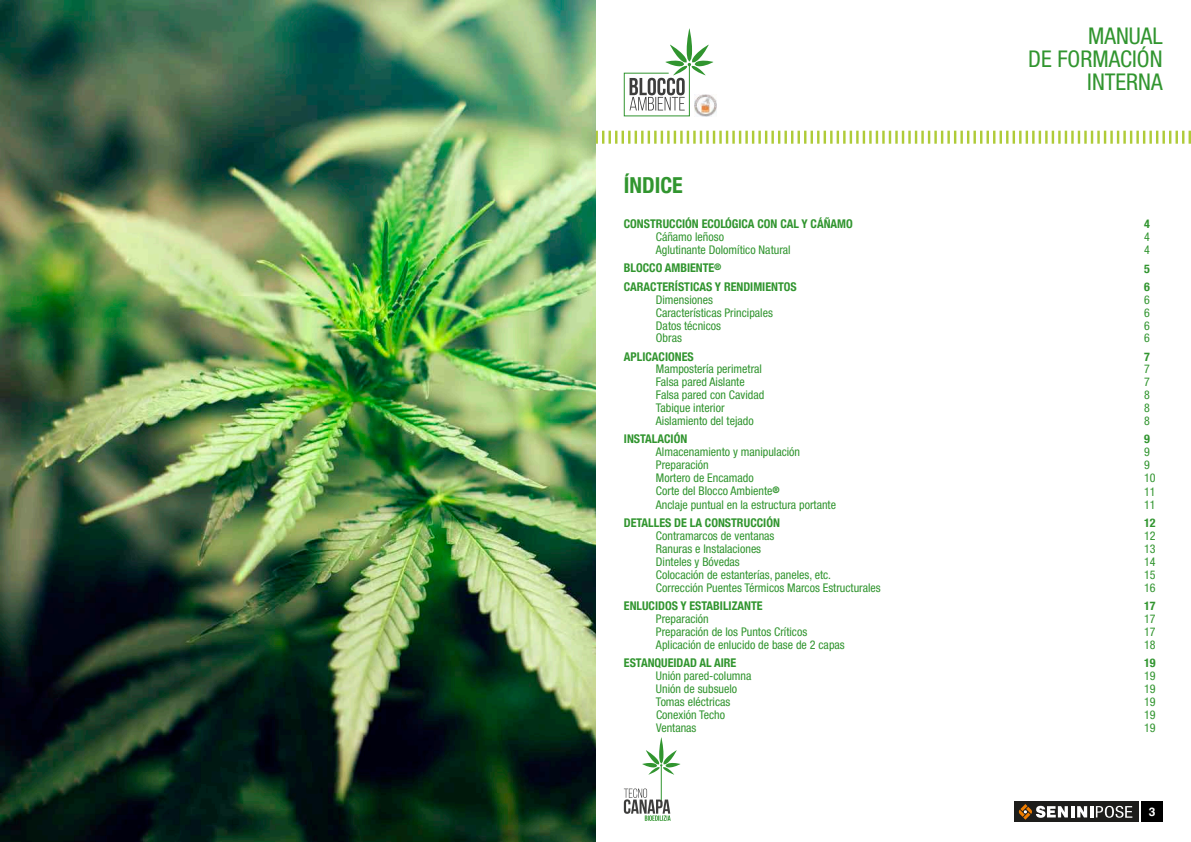
<style>
.page{position:relative;width:1191px;height:842px;background:#fff}
.page>*{position:absolute;margin:0;border:0;box-sizing:border-box;transform-origin:0 0}
.t1{font:condensed 23.1px/23.1px "Helvetica Neue LT Std";color:#31952f;text-align:right}
.t2{font:700 condensed 22px "Helvetica Neue";color:#31952f}
.t3{font:condensed 12px "Helvetica Neue LT Std";color:#31952f}
.t4{font:700 condensed 12px "Helvetica Neue";color:#31952f}
.t5{font:700 12px "Helvetica";color:#fff}
</style>
<div class="page">
<hr style="left:661px;top:765px;width:1px;height:37px;background:#31952f">
<svg style="left:642px;top:737px;width:38px;height:38px"></svg>
<svg style="left:624px;top:788px;width:46px;height:33px"></svg>
<img style="left:713px;top:97px;width:3px;height:17px">
<svg style="left:623px;top:28px;width:90px;height:89px"></svg>
<svg style="left:595px;top:131px;width:596px;height:13px"></svg>
<div style="left:1141px;top:801px;width:21px;height:21px;background:#000"></div>
<div style="left:1013px;top:801px;width:125px;height:21px;background:#1d1d1b"></div>
<svg style="left:1018px;top:804px;width:114px;height:16px"></svg>
<img style="left:0;top:0;width:595px;height:842px">
<h1 class="t1" style="left:1028px;top:24px;width:136px">MANUAL<br>DE FORMACIÓN<br>INTERNA</h1>
<h2 class="t2" style="left:624px;top:167px;width:61px">ÍNDICE</h2>
<p class="t4" style="left:624px;top:214px;width:230px">CONSTRUCCIÓN ECOLÓGICA CON CAL Y CÁÑAMO</p>
<p class="t4" style="left:1144px;top:214px;width:7px">4</p>
<p class="t3" style="left:656px;top:230px;width:70px">Cáñamo leñoso</p>
<p class="t3" style="left:1144px;top:230px;width:7px">4</p>
<p class="t3" style="left:656px;top:243px;width:136px">Aglutinante Dolomítico Natural</p>
<p class="t3" style="left:1144px;top:243px;width:7px">4</p>
<p class="t4" style="left:624px;top:258px;width:99px">BLOCCO AMBIENTE<sup>®</sup></p>
<p class="t4" style="left:1144px;top:258px;width:7px">5</p>
<p class="t4" style="left:624px;top:276px;width:174px">CARACTERÍSTICAS Y RENDIMIENTOS</p>
<p class="t4" style="left:1144px;top:276px;width:7px">6</p>
<p class="t3" style="left:656px;top:292px;width:59px">Dimensiones</p>
<p class="t3" style="left:1144px;top:292px;width:7px">6</p>
<p class="t3" style="left:656px;top:305px;width:119px">Características Principales</p>
<p class="t3" style="left:1144px;top:305px;width:7px">6</p>
<p class="t3" style="left:656px;top:318px;width:67px">Datos técnicos</p>
<p class="t3" style="left:1144px;top:318px;width:7px">6</p>
<p class="t3" style="left:656px;top:331px;width:27px">Obras</p>
<p class="t3" style="left:1144px;top:331px;width:7px">6</p>
<p class="t4" style="left:624px;top:346px;width:71px">APLICACIONES</p>
<p class="t4" style="left:1144px;top:346px;width:7px">7</p>
<p class="t3" style="left:656px;top:362px;width:108px">Mampostería perimetral</p>
<p class="t3" style="left:1144px;top:362px;width:7px">7</p>
<p class="t3" style="left:656px;top:375px;width:90px">Falsa pared Aislante</p>
<p class="t3" style="left:1144px;top:375px;width:7px">7</p>
<p class="t3" style="left:656px;top:388px;width:110px">Falsa pared con Cavidad</p>
<p class="t3" style="left:1144px;top:388px;width:7px">8</p>
<p class="t3" style="left:656px;top:401px;width:70px">Tabique interior</p>
<p class="t3" style="left:1144px;top:401px;width:7px">8</p>
<p class="t3" style="left:656px;top:414px;width:99px">Aislamiento del tejado</p>
<p class="t3" style="left:1144px;top:414px;width:7px">8</p>
<p class="t4" style="left:624px;top:429px;width:65px">INSTALACIÓN</p>
<p class="t4" style="left:1144px;top:429px;width:7px">9</p>
<p class="t3" style="left:656px;top:445px;width:146px">Almacenamiento y manipulación</p>
<p class="t3" style="left:1144px;top:445px;width:7px">9</p>
<p class="t3" style="left:656px;top:458px;width:54px">Preparación</p>
<p class="t3" style="left:1144px;top:458px;width:7px">9</p>
<p class="t3" style="left:656px;top:471px;width:99px">Mortero de Encamado</p>
<p class="t3" style="left:1144px;top:471px;width:13px">10</p>
<p class="t3" style="left:656px;top:484px;width:125px">Corte del Blocco Ambiente<sup>®</sup></p>
<p class="t3" style="left:1144px;top:484px;width:13px">11</p>
<p class="t3" style="left:656px;top:497px;width:182px">Anclaje puntual en la estructura portante</p>
<p class="t3" style="left:1144px;top:497px;width:13px">11</p>
<p class="t4" style="left:624px;top:512px;width:157px">DETALLES DE LA CONSTRUCCIÓN</p>
<p class="t4" style="left:1144px;top:512px;width:13px">12</p>
<p class="t3" style="left:656px;top:528px;width:120px">Contramarcos de ventanas</p>
<p class="t3" style="left:1144px;top:528px;width:13px">12</p>
<p class="t3" style="left:656px;top:541px;width:107px">Ranuras e Instalaciones</p>
<p class="t3" style="left:1144px;top:541px;width:13px">13</p>
<p class="t3" style="left:656px;top:554px;width:85px">Dinteles y Bóvedas</p>
<p class="t3" style="left:1144px;top:554px;width:13px">14</p>
<p class="t3" style="left:656px;top:567px;width:177px">Colocación de estanterías, paneles, etc.</p>
<p class="t3" style="left:1144px;top:567px;width:13px">15</p>
<p class="t3" style="left:656px;top:580px;width:226px">Corrección Puentes Térmicos Marcos Estructurales</p>
<p class="t3" style="left:1144px;top:580px;width:13px">16</p>
<p class="t4" style="left:624px;top:595px;width:140px">ENLUCIDOS Y ESTABILIZANTE</p>
<p class="t4" style="left:1144px;top:595px;width:13px">17</p>
<p class="t3" style="left:656px;top:611px;width:54px">Preparación</p>
<p class="t3" style="left:1144px;top:611px;width:13px">17</p>
<p class="t3" style="left:656px;top:624px;width:153px">Preparación de los Puntos Críticos</p>
<p class="t3" style="left:1144px;top:624px;width:13px">17</p>
<p class="t3" style="left:656px;top:637px;width:190px">Aplicación de enlucido de base de 2 capas</p>
<p class="t3" style="left:1144px;top:637px;width:13px">18</p>
<p class="t4" style="left:624px;top:652px;width:114px">ESTANQUEIDAD AL AIRE</p>
<p class="t4" style="left:1144px;top:652px;width:13px">19</p>
<p class="t3" style="left:656px;top:668px;width:97px">Unión pared-columna</p>
<p class="t3" style="left:1144px;top:668px;width:13px">19</p>
<p class="t3" style="left:656px;top:681px;width:83px">Unión de subsuelo</p>
<p class="t3" style="left:1144px;top:681px;width:13px">19</p>
<p class="t3" style="left:656px;top:694px;width:76px">Tomas eléctricas</p>
<p class="t3" style="left:1144px;top:694px;width:13px">19</p>
<p class="t3" style="left:656px;top:707px;width:71px">Conexión Techo</p>
<p class="t3" style="left:1144px;top:707px;width:13px">19</p>
<p class="t3" style="left:656px;top:720px;width:42px">Ventanas</p>
<p class="t3" style="left:1144px;top:720px;width:13px">19</p>
<p class="t5" style="left:1148px;top:805px;width:8px">3</p>
</div>
